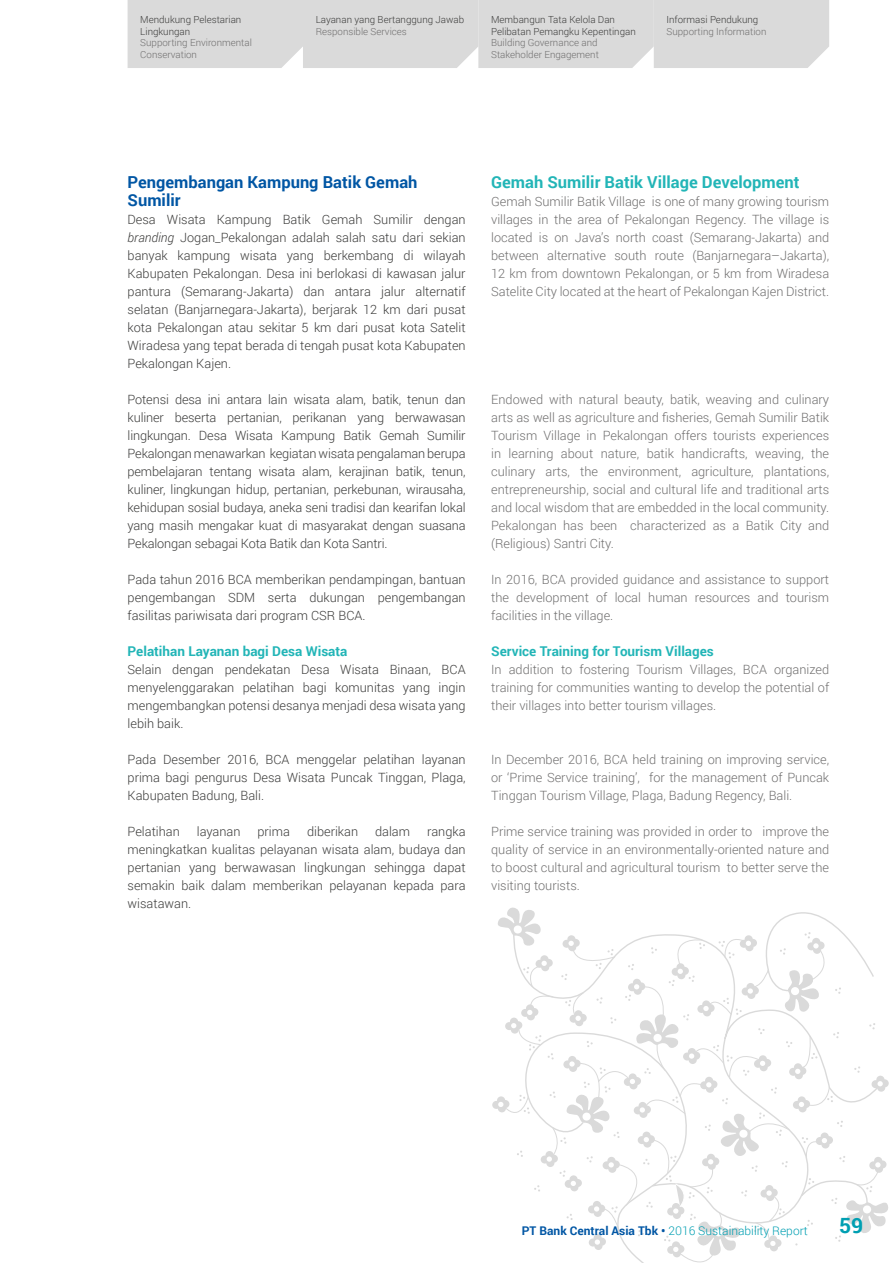
<style>
.page{position:relative;width:893px;height:1263px;background:#fff}
.page>*{position:absolute;margin:0;border:0;box-sizing:border-box;transform-origin:0 0}
.t1{font:700 21px "Roboto";color:#009fb2}
.t2{font:700 16.5px/18px "Roboto";color:#0056a4}
.t3{font:700 16.5px "Roboto";color:#22b5b7}
.t4{font:700 13.5px "Roboto";color:#22b5b7}
.t5{font:300 12.75px/18px "Roboto";color:#3c3c3b;text-align:justify}
.t6{font:300 12.75px/18px "Roboto";color:#706f6f;text-align:justify}
.t7{font:300 12px "Roboto";color:#009fb2}
.t8{font:300 9.75px/11.7px "Roboto";color:#3c3c3b}
.t9{font:300 9.75px/11.7px "Roboto";color:#706f6f}
.s1{font-style:italic}
.s2{font-weight:700;color:#0056a4}
</style>
<div class="page">
<svg style="left:492px;top:907px;width:397px;height:350px"></svg>
<div style="left:128px;top:0;width:701px;height:68px;background:#dadada"></div>
<p class="t8" style="left:140px;top:13px;width:103px">Mendukung Pelestarian<br>Lingkungan</p>
<p class="t9" style="left:140px;top:37px;width:113px">Supporting Environmental<br>Conservation</p>
<p class="t8" style="left:316px;top:13px;width:150px">Layanan yang Bertanggung Jawab</p>
<p class="t9" style="left:316px;top:25px;width:93px">Responsible Services</p>
<p class="t8" style="left:491px;top:13px;width:146px">Membangun Tata Kelola Dan<br>Pelibatan Pemangku Kepentingan</p>
<p class="t9" style="left:491px;top:37px;width:109px">Building Governance and<br>Stakeholder Engagement</p>
<p class="t8" style="left:666px;top:13px;width:93px">Informasi Pendukung</p>
<p class="t9" style="left:666px;top:25px;width:101px">Supporting Information</p>
<p class="t2" style="left:128px;top:173px;width:291px">Pengembangan Kampung Batik Gemah<br>Sumilir</p>
<p class="t5" style="left:128px;top:210px;width:340px">Desa Wisata Kampung Batik Gemah Sumilir dengan <span class="s1">branding</span> Jogan_Pekalongan adalah salah satu dari sekian banyak kampung wisata yang berkembang di wilayah Kabupaten Pekalongan. Desa ini berlokasi di kawasan jalur pantura (Semarang-Jakarta) dan antara jalur alternatif selatan (Banjarnegara-Jakarta), berjarak 12 km dari pusat kota Pekalongan atau sekitar 5 km dari pusat kota Satelit Wiradesa yang tepat berada di tengah pusat kota Kabupaten Pekalongan Kajen.</p>
<p class="t5" style="left:128px;top:390px;width:340px">Potensi desa ini antara lain wisata alam, batik, tenun dan kuliner beserta pertanian, perikanan yang berwawasan lingkungan. Desa Wisata Kampung Batik Gemah Sumilir Pekalongan menawarkan kegiatan wisata pengalaman berupa pembelajaran tentang wisata alam, kerajinan batik, tenun, kuliner, lingkungan hidup, pertanian, perkebunan, wirausaha, kehidupan sosial budaya, aneka seni tradisi dan kearifan lokal yang masih mengakar kuat di masyarakat dengan suasana Pekalongan sebagai Kota Batik dan Kota Santri.</p>
<p class="t5" style="left:128px;top:570px;width:340px">Pada tahun 2016 BCA memberikan pendampingan, bantuan pengembangan SDM serta dukungan pengembangan fasilitas pariwisata dari program CSR BCA.</p>
<p class="t4" style="left:128px;top:642px;width:221px">Pelatihan Layanan bagi Desa Wisata</p>
<p class="t5" style="left:128px;top:660px;width:340px">Selain dengan pendekatan Desa Wisata Binaan, BCA menyelenggarakan pelatihan bagi komunitas yang ingin mengembangkan potensi desanya menjadi desa wisata yang lebih baik.</p>
<p class="t5" style="left:128px;top:750px;width:340px">Pada Desember 2016, BCA menggelar pelatihan layanan prima bagi pengurus Desa Wisata Puncak Tinggan, Plaga, Kabupaten Badung, Bali.</p>
<p class="t5" style="left:128px;top:822px;width:54px">Pelatihan</p>
<p class="t5" style="left:197px;top:822px;width:45px">layanan</p>
<p class="t5" style="left:258px;top:822px;width:34px">prima</p>
<p class="t5" style="left:307px;top:822px;width:53px">diberikan</p>
<p class="t5" style="left:375px;top:822px;width:37px">dalam</p>
<p class="t5" style="left:128px;top:822px;width:340px;text-indent:300px">rangka meningkatkan kualitas pelayanan wisata alam, budaya dan pertanian yang berwawasan lingkungan sehingga dapat semakin baik dalam memberikan pelayanan kepada para wisatawan.</p>
<p class="t3" style="left:491px;top:171px;width:310px">Gemah Sumilir Batik Village Development</p>
<p class="t6" style="left:491px;top:192px;width:340px">Gemah Sumilir Batik Village is one of many growing tourism villages in the area of Pekalongan Regency. The village is located is on Java’s north coast (Semarang-Jakarta) and between alternative south route (Banjarnegara–Jakarta), 12 km from downtown Pekalongan, or 5 km from Wiradesa Satelite City located at the heart of Pekalongan Kajen District.</p>
<p class="t6" style="left:491px;top:390px;width:340px">Endowed with natural beauty, batik, weaving and culinary arts as well as agriculture and fisheries, Gemah Sumilir Batik Tourism Village in Pekalongan offers tourists experiences in learning about nature, batik handicrafts, weaving, the culinary arts, the environment, agriculture, plantations, entrepreneurship, social and cultural life and traditional arts and local wisdom that are embedded in the local community.<br>Pekalongan has been characterized as a Batik City and (Religious) Santri City.</p>
<p class="t6" style="left:491px;top:570px;width:340px">In 2016, BCA provided guidance and assistance to support the development of local human resources and tourism facilities in the village.</p>
<p class="t4" style="left:491px;top:642px;width:224px">Service Training for Tourism Villages</p>
<p class="t6" style="left:491px;top:660px;width:340px">In addition to fostering Tourism Villages, BCA organized training for communities wanting to develop the potential of their villages into better tourism villages.</p>
<p class="t6" style="left:491px;top:750px;width:340px">In December 2016, BCA held training on improving service, or ‘Prime Service training’, for the management of Puncak Tinggan Tourism Village, Plaga, Badung Regency, Bali.</p>
<p class="t6" style="left:491px;top:822px;width:340px">Prime service training was provided in order to improve the quality of service in an environmentally-oriented nature and to boost cultural and agricultural tourism to better serve the visiting tourists.</p>
<p class="t7" style="left:522px;top:1222px;width:288px"><span class="s2">PT Bank Central Asia Tbk •</span> 2016 Sustainability Report</p>
<h1 class="t1" style="left:839px;top:1211px;width:26px">59</h1>
</div>
